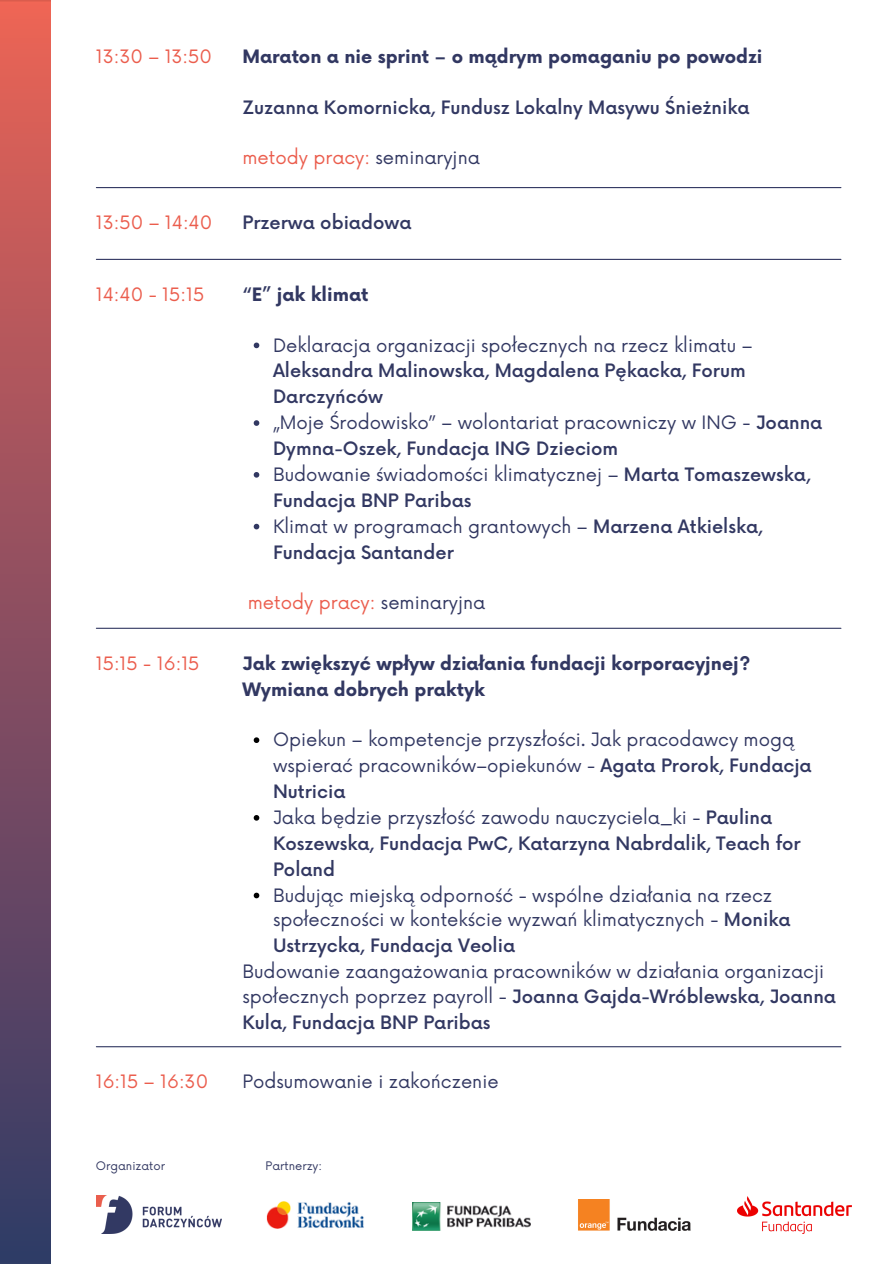
<style>
.page{position:relative;width:894px;height:1264px;background:#fff}
.page>*{position:absolute;margin:0;border:0;box-sizing:border-box;transform-origin:0 0}
.t1{font:18px/25.3px "Now";color:#323862}
.t2{font:500 18px/25.8px "Now";color:#323862}
.t3{font:700 18px/25.8px "Now";color:#323862}
.t4{font:18px "Now";color:#eb5d4d}
.t5{font:11.55px "Now";color:#323862}
.s1{color:#323862}
.s2{font-weight:400}
.s3{font-weight:500}
</style>
<div class="page">
<img style="left:0;top:0;width:51px;height:1263px">
<hr style="left:96px;top:187px;width:744px;height:1px;background:#323862">
<hr style="left:96px;top:627px;width:744px;height:2px;background:#323862">
<svg style="left:253px;top:737px;width:6px;height:6px"></svg>
<svg style="left:253px;top:815px;width:6px;height:5px"></svg>
<svg style="left:253px;top:892px;width:6px;height:6px"></svg>
<hr style="left:96px;top:1046px;width:744px;height:1px;background:#323862">
<hr style="left:96px;top:259px;width:744px;height:1px;background:#323862">
<svg style="left:253px;top:342px;width:6px;height:6px"></svg>
<svg style="left:253px;top:420px;width:6px;height:6px"></svg>
<svg style="left:253px;top:472px;width:6px;height:5px"></svg>
<svg style="left:253px;top:524px;width:6px;height:5px"></svg>
<img style="left:266px;top:1201px;width:98px;height:28px">
<img style="left:412px;top:1202px;width:118px;height:28px">
<img style="left:578px;top:1199px;width:113px;height:31px">
<img style="left:97px;top:1195px;width:124px;height:38px">
<img style="left:737px;top:1196px;width:114px;height:37px">
<h2 class="t4" style="left:96px;top:47px;width:118px">13:30 – 13:50</h2>
<h1 class="t4" style="left:96px;top:212px;width:118px">13:50 – 14:40</h1>
<p class="t3" style="left:242px;top:45px;width:521px">Maraton a nie sprint – o mądrym pomaganiu po powodzi</p>
<p class="t2" style="left:242px;top:95px;width:508px">Zuzanna Komornicka, Fundusz Lokalny Masywu Śnieżnika</p>
<p class="t4" style="left:242px;top:148px;width:239px">metody pracy: <span class="s1">seminaryjna</span></p>
<p class="t2" style="left:242px;top:211px;width:170px">Przerwa obiadowa</p>
<h1 class="t4" style="left:96px;top:284px;width:110px">14:40 - 15:15</h1>
<p class="t3" style="left:242px;top:282px;width:127px">“E” jak klimat</p>
<p class="t2" style="left:273px;top:333px;width:481px"><span class="s2">Deklaracja organizacji społecznych na rzecz klimatu –<br></span>Aleksandra Malinowska, Magdalena Pękacka, Forum<br>Darczyńców</p>
<p class="t1" style="left:273px;top:411px;width:550px;line-height:25.8px">„Moje Środowisko” – wolontariat pracowniczy w ING - <span class="s3">Joanna<br>Dymna-Oszek, Fundacja ING Dzieciom</span></p>
<h2 class="t2" style="left:273px;top:462px;width:539px"><span class="s2">Budowanie świadomości klimatycznej –</span> Marta Tomaszewska,<br>Fundacja BNP Paribas</h2>
<h2 class="t2" style="left:273px;top:514px;width:491px"><span class="s2">Klimat w programach grantowych –</span> Marzena Atkielska,<br>Fundacja Santander</h2>
<h2 class="t4" style="left:248px;top:592px;width:239px">metody pracy: <span class="s1">seminaryjna</span></h2>
<h2 class="t4" style="left:96px;top:653px;width:105px">15:15 - 16:15</h2>
<h1 class="t3" style="left:242px;top:651px;width:509px">Jak zwiększyć wpływ działania fundacji korporacyjnej?<br>Wymiana dobrych praktyk</h1>
<h1 class="t1" style="left:273px;top:728px;width:540px;line-height:25.8px">Opiekun – kompetencje przyszłości. Jak pracodawcy mogą wspierać pracowników–opiekunów - <span class="s3">Agata Prorok, Fundacja<br>Nutricia</span></h1>
<h2 class="t2" style="left:273px;top:805px;width:529px"><span class="s2">Jaka będzie przyszłość zawodu nauczyciela_ki -</span> Paulina<br>Koszewska, Fundacja PwC, Katarzyna Nabrdalik, Teach for<br>Poland</h2>
<h1 class="t1" style="left:273px;top:883px;width:518px">Budując miejską odporność - wspólne działania na rzecz społeczności w kontekście wyzwań klimatycznych - <span class="s3">Monika<br>Ustrzycka, Fundacja Veolia</span></h1>
<h2 class="t1" style="left:242px;top:960px;width:595px">Budowanie zaangażowania pracowników w działania organizacji społecznych poprzez payroll - <span class="s3">Joanna Gajda-Wróblewska, Joanna<br>Kula, Fundacja BNP Paribas</span></h2>
<h2 class="t4" style="left:96px;top:1071px;width:114px">16:15 – 16:30</h2>
<h2 class="t1" style="left:242px;top:1069px;width:258px">Podsumowanie i zakończenie</h2>
<p class="t5" style="left:96px;top:1159px;width:71px">Organizator</p>
<p class="t5" style="left:265px;top:1159px;width:58px">Partnerzy:</p>
</div>
